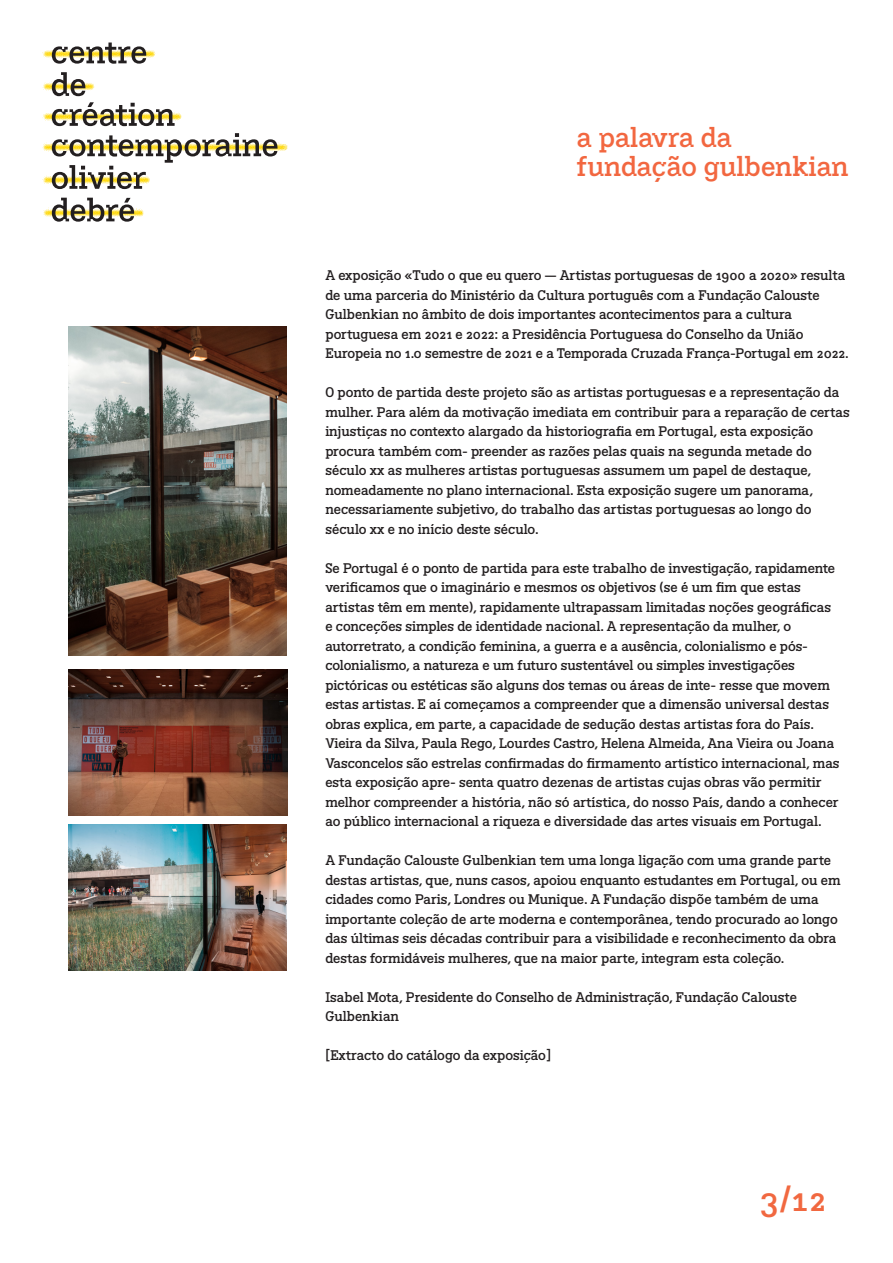
<style>
.page{position:relative;width:893px;height:1263px;background:#fff}
.page>*{position:absolute;margin:0;border:0;box-sizing:border-box;transform-origin:0 0}
.t1{font:33.3px "BVHCCCOD";color:#f16840}
.t2{font:27px "BVHCCCOD Titrage";color:#f26740}
.t3{font:13.5px/19.5px "BVHCCCOD";letter-spacing:-.005em;color:#231f20}
</style>
<div class="page">
<img style="left:43px;top:50px;width:244px;height:167px">
<svg style="left:52px;top:43px;width:94px;height:21px"></svg>
<svg style="left:52px;top:72px;width:33px;height:24px"></svg>
<svg style="left:52px;top:102px;width:123px;height:24px"></svg>
<svg style="left:52px;top:133px;width:226px;height:56px"></svg>
<svg style="left:52px;top:198px;width:82px;height:24px"></svg>
<img style="left:68px;top:327px;width:219px;height:328px">
<img style="left:68px;top:669px;width:219px;height:146px">
<img style="left:68px;top:825px;width:219px;height:146px">
<p class="t2" style="left:577px;top:120px;width:156px">a palavra da</p>
<p class="t2" style="left:577px;top:148px;width:273px">fundação gulbenkian</p>
<p class="t3" style="left:325px;top:266px;width:525px">A exposição «Tudo o que eu quero — Artistas portuguesas de 1900 a 2020» resulta de uma parceria do Ministério da Cultura português com a Fundação Calouste Gulbenkian no âmbito de dois importantes acontecimentos para a cultura portuguesa em 2021 e 2022: a Presidência Portuguesa do Conselho da União Europeia no 1.o semestre de 2021 e a Temporada Cruzada França-Portugal em 2022.</p>
<p class="t3" style="left:325px;top:383px;width:526px">O ponto de partida deste projeto são as artistas portuguesas e a representação da mulher. Para além da motivação imediata em contribuir para a reparação de certas injustiças no contexto alargado da historiografia em Portugal, esta exposição procura também com- preender as razões pelas quais na segunda metade do século xx as mulheres artistas portuguesas assumem um papel de destaque, nomeadamente no plano internacional. Esta exposição sugere um panorama, necessariamente subjetivo, do trabalho das artistas portuguesas ao longo do século xx e no início deste século.</p>
<p class="t3" style="left:325px;top:559px;width:511px">Se Portugal é o ponto de partida para este trabalho de investigação, rapidamente verificamos que o imaginário e mesmos os objetivos (se é um fim que estas artistas têm em mente), rapidamente ultrapassam limitadas noções geográficas e conceções simples de identidade nacional. A representação da mulher, o autorretrato, a condição feminina, a guerra e a ausência, colonialismo e pós&shy;colonialismo, a natureza e um futuro sustentável ou simples investigações pictóricas ou estéticas são alguns dos temas ou áreas de inte- resse que movem estas artistas. E aí começamos a compreender que a dimensão universal destas obras explica, em parte, a capacidade de sedução destas artistas fora do País.</p>
<p class="t3" style="left:325px;top:734px;width:516px">Vieira da Silva, Paula Rego, Lourdes Castro, Helena Almeida, Ana Vieira ou Joana Vasconcelos são estrelas confirmadas do firmamento artístico internacional, mas esta exposição apre- senta quatro dezenas de artistas cujas obras vão permitir melhor compreender a história, não só artística, do nosso País, dando a conhecer ao público internacional a riqueza e diversidade das artes visuais em Portugal.</p>
<p class="t3" style="left:325px;top:851px;width:517px">A Fundação Calouste Gulbenkian tem uma longa ligação com uma grande parte destas artistas, que, nuns casos, apoiou enquanto estudantes em Portugal, ou em cidades como Paris, Londres ou Munique. A Fundação dispõe também de uma importante coleção de arte moderna e contemporânea, tendo procurado ao longo das últimas seis décadas contribuir para a visibilidade e reconhecimento da obra destas formidáveis mulheres, que na maior parte, integram esta coleção.</p>
<p class="t3" style="left:325px;top:988px;width:473px">Isabel Mota, Presidente do Conselho de Administração, Fundação Calouste<br>Gulbenkian</p>
<p class="t3" style="left:325px;top:1046px;width:227px">[Extracto do catálogo da exposição]</p>
<h1 class="t1" style="left:759px;top:1177px;width:70px">3/12</h1>
</div>
